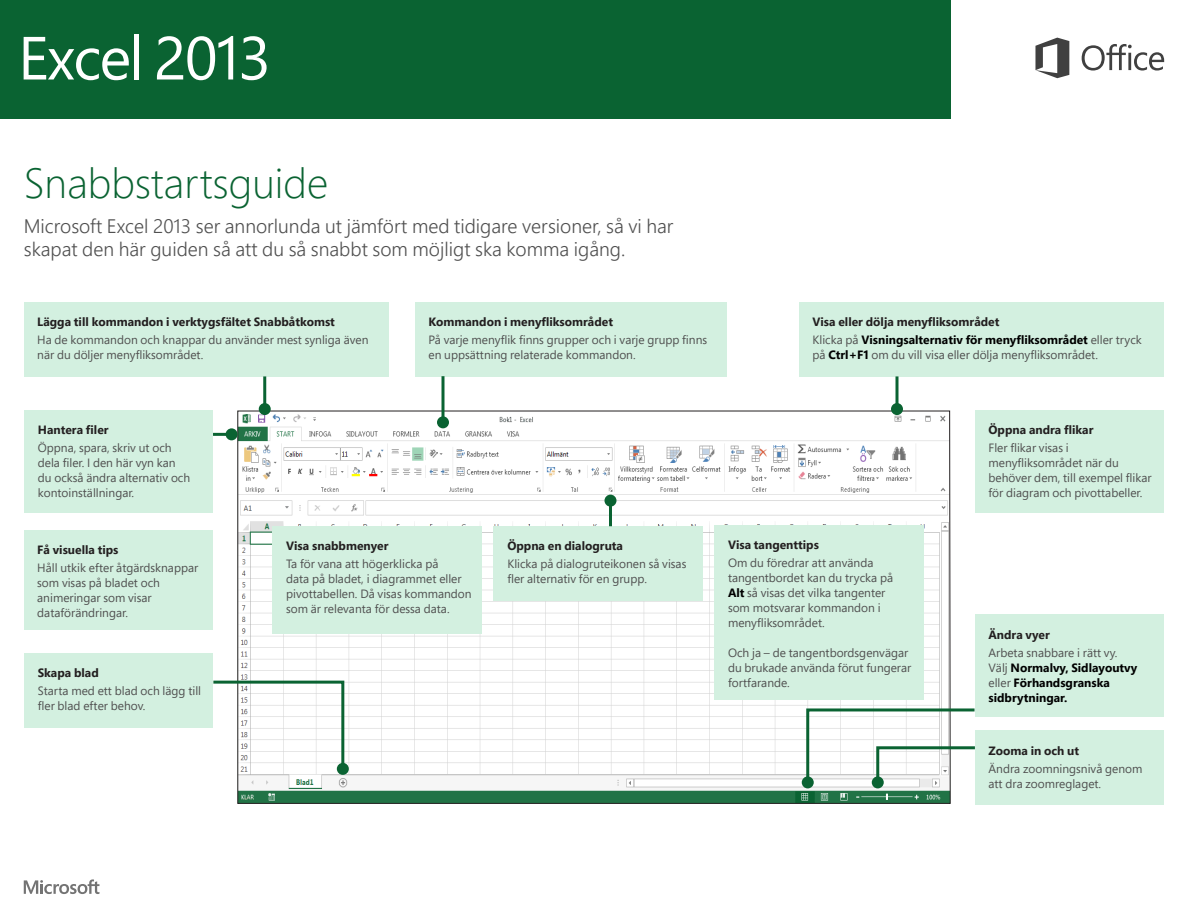
<style>
.page{position:relative;width:1188px;height:918px;background:#fff}
.page>*{position:absolute;margin:0;border:0;box-sizing:border-box;transform-origin:0 0}
.t1{font:300 42px "Segoe Pro";color:#0a6332}
.t2{font:300 19.5px/23.4px "Segoe Pro";color:#505050}
.t3{font:12px/15px "Segoe Pro";color:#505050}
.t4{font:700 12px "Segoe Pro";color:#231f20}
.t5{font:700 12px/15px "Segoe Pro";color:#000}
.s1{color:#231f20}
.s2{font-weight:400;color:#505050}
.s3{font-weight:700;color:#000}
</style>
<div class="page">
<svg style="left:237px;top:411px;width:714px;height:393px"></svg>
<div style="left:24px;top:302px;width:364px;height:74px;background:#d3f0e0"></div>
<div style="left:415px;top:302px;width:312px;height:74px;background:#d3f0e0"></div>
<div style="left:799px;top:302px;width:364px;height:74px;background:#d3f0e0"></div>
<div style="left:24px;top:410px;width:189px;height:102px;background:#d3f0e0"></div>
<div style="left:273px;top:526px;width:209px;height:108px;background:#d3f0e0"></div>
<div style="left:975px;top:410px;width:189px;height:102px;background:#d3f0e0"></div>
<div style="left:975px;top:731px;width:189px;height:74px;background:#d3f0e0"></div>
<div style="left:24px;top:530px;width:189px;height:99px;background:#d3f0e0"></div>
<div style="left:494px;top:526px;width:209px;height:74px;background:#d3f0e0"></div>
<div style="left:975px;top:615px;width:189px;height:102px;background:#d3f0e0"></div>
<div style="left:24px;top:653px;width:189px;height:75px;background:#d3f0e0"></div>
<div style="left:715px;top:525px;width:209px;height:175px;background:#d3f0e0"></div>
<div style="left:802px;top:776px;width:12px;height:12px;background:#0a6332;border-radius:50%"></div>
<svg style="left:805px;top:707px;width:173px;height:78px"></svg>
<div style="left:872px;top:776px;width:12px;height:12px;background:#0a6332;border-radius:50%"></div>
<div style="left:0;top:0;width:950px;height:119px;background:#0a6332"></div>
<svg style="left:24px;top:879px;width:75px;height:15px"></svg>
<svg style="left:1082px;top:44px;width:82px;height:27px"></svg>
<svg style="left:1035px;top:38px;width:34px;height:40px"></svg>
<svg style="left:24px;top:37px;width:105px;height:43px"></svg>
<div style="left:134px;top:34px;width:5px;height:46px;background:#fff"></div>
<svg style="left:157px;top:36px;width:76px;height:44px"></svg>
<svg style="left:242px;top:36px;width:25px;height:44px"></svg>
<hr style="left:213px;top:433px;width:19px;height:3px;background:#0a6332">
<div style="left:226px;top:428px;width:12px;height:12px;background:#0a6332;border-radius:50%"></div>
<hr style="left:609px;top:501px;width:3px;height:25px;background:#0a6332">
<div style="left:604px;top:495px;width:12px;height:12px;background:#0a6332;border-radius:50%"></div>
<hr style="left:896px;top:376px;width:2px;height:33px;background:#0a6332">
<div style="left:891px;top:403px;width:12px;height:12px;background:#0a6332;border-radius:50%"></div>
<svg style="left:213px;top:679px;width:133px;height:93px"></svg>
<div style="left:337px;top:763px;width:12px;height:12px;background:#0a6332;border-radius:50%"></div>
<hr style="left:263px;top:376px;width:3px;height:33px;background:#0a6332">
<div style="left:259px;top:403px;width:12px;height:12px;background:#0a6332;border-radius:50%"></div>
<hr style="left:442px;top:376px;width:3px;height:46px;background:#0a6332">
<div style="left:437px;top:416px;width:12px;height:12px;background:#0a6332;border-radius:50%"></div>
<h1 class="t1" style="left:24px;top:154px;width:306px">Snabbstartsguide</h1>
<h2 class="t2" style="left:24px;top:214px;width:651px">Microsoft Excel 2013 ser annorlunda ut jämfört med tidigare versioner, så vi har skapat den här guiden så att du så snabbt som möjligt ska komma igång.</h2>
<p class="t4" style="left:37px;top:313px;width:299px">Lägga till kommandon i verktygsfältet Snabbåtkomst</p>
<p class="t3" style="left:37px;top:332px;width:333px">Ha de kommandon och knappar du använder mest synliga även när du döljer menyfliksområdet.</p>
<p class="t4" style="left:429px;top:313px;width:186px">Kommandon i menyfliksområdet</p>
<p class="t3" style="left:429px;top:332px;width:280px">På varje menyflik finns grupper och i varje grupp finns en uppsättning relaterade kommandon.</p>
<p class="t5" style="left:812px;top:312px;width:331px;line-height:18px"><span class="s1">Visa eller dölja menyfliksområdet<br></span><span class="s2">Klicka på</span> Visningsalternativ för menyfliksområdet <span class="s2">eller tryck</span></p>
<p class="t3" style="left:812px;top:347px;width:287px">på <span class="s3">Ctrl+F1</span> om du vill visa eller dölja menyfliksområdet.</p>
<p class="t4" style="left:38px;top:421px;width:72px">Hantera filer</p>
<p class="t3" style="left:38px;top:440px;width:154px">Öppna, spara, skriv ut och dela filer. I den här vyn kan du också ändra alternativ och kontoinställningar.</p>
<p class="t4" style="left:37px;top:541px;width:83px">Få visuella tips</p>
<p class="t3" style="left:37px;top:560px;width:163px">Håll utkik efter åtgärdsknappar som visas på bladet och animeringar som visar dataförändringar.</p>
<p class="t4" style="left:38px;top:665px;width:63px">Skapa blad</p>
<p class="t3" style="left:38px;top:683px;width:165px">Starta med ett blad och lägg till fler blad efter behov.</p>
<p class="t4" style="left:286px;top:537px;width:104px">Visa snabbmenyer</p>
<p class="t3" style="left:286px;top:556px;width:187px">Ta för vana att högerklicka på<br>data på bladet, i diagrammet eller pivottabellen. Då visas kommandon som är relevanta för dessa data.</p>
<p class="t4" style="left:507px;top:537px;width:117px">Öppna en dialogruta</p>
<p class="t3" style="left:507px;top:556px;width:180px">Klicka på dialogruteikonen så visas fler alternativ för en grupp.</p>
<p class="t4" style="left:728px;top:536px;width:92px">Visa tangenttips</p>
<p class="t3" style="left:728px;top:555px;width:167px">Om du föredrar att använda tangentbordet kan du trycka på<br><span class="s3">Alt</span> så visas det vilka tangenter som motsvarar kommandon i menyfliksområdet.</p>
<p class="t3" style="left:728px;top:645px;width:185px">Och ja – de tangentbordsgenvägar du brukade använda förut fungerar fortfarande.</p>
<p class="t4" style="left:989px;top:421px;width:107px">Öppna andra flikar</p>
<p class="t3" style="left:989px;top:440px;width:165px">Fler flikar visas i menyfliksområdet när du behöver dem, till exempel flikar för diagram och pivottabeller.</p>
<p class="t4" style="left:988px;top:626px;width:63px">Ändra vyer</p>
<p class="t5" style="left:988px;top:645px;width:150px"><span class="s2">Arbeta snabbare i rätt vy.<br>Välj</span> Normalvy, Sidlayoutvy <span class="s2">eller</span> Förhandsgranska sidbrytningar.</p>
<p class="t4" style="left:988px;top:742px;width:92px">Zooma in och ut</p>
<p class="t3" style="left:988px;top:761px;width:155px">Ändra zoomningsnivå genom att dra zoomreglaget.</p>
</div>
